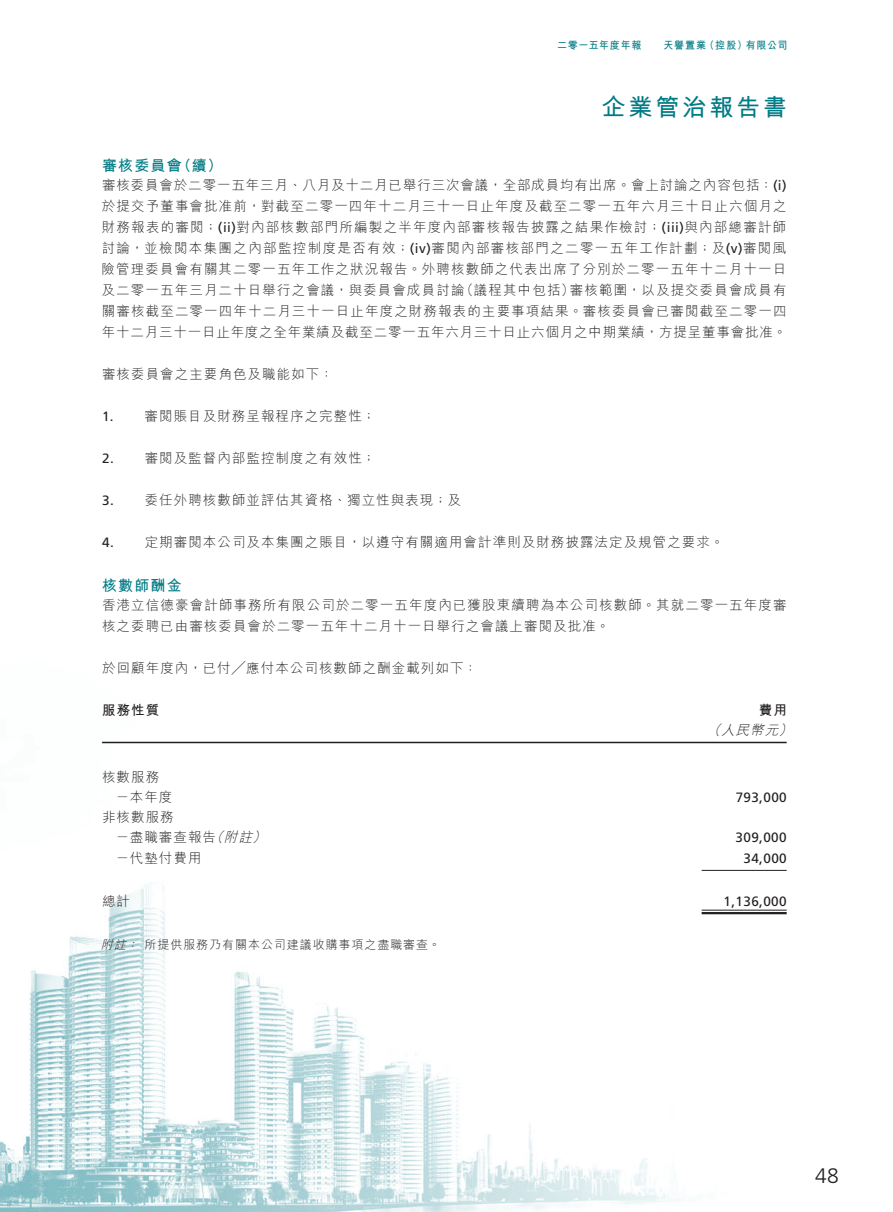
<style>
.page{position:relative;width:893px;height:1212px;background:#fff}
.page>*{position:absolute;margin:0;border:0;box-sizing:border-box;transform-origin:0 0}
.t1{font:700 24px "M Hei HK";letter-spacing:.125em;color:#007b85}
.t2{font:300 21px "Frutiger LT Std";color:#231f20}
.t3{font:700 15px "M Hei HK";letter-spacing:.08em;color:#007b85}
.t4{font:300 13.5px/21px "M Hei HK";letter-spacing:.085em;color:#231f20;text-align:right}
.t5{font:13.5px "Frutiger LT Std";letter-spacing:.03em;color:#231f20}
.t6{font:italic 300 13.5px "M Hei HK";color:#231f20}
.t7{font:700 13.5px "M Hei HK";letter-spacing:.08em;color:#231f20}
.t8{font:300 12px "M Hei HK";letter-spacing:.08em;color:#231f20}
.t9{font:italic 300 12px "M Hei HK";color:#231f20}
.t10{font:700 10.5px "M Hei HK";letter-spacing:.08em;color:#007b85;scale:.95 1}
.s1{font-family:"Frutiger LT Std";font-weight:400}
.s2{font-style:italic}
</style>
<div class="page">
<img style="left:0;top:741px;width:787px;height:471px">
<hr style="left:102px;top:742px;width:685px;height:1px;background:#231f20">
<hr style="left:702px;top:870px;width:85px;height:1px;background:#231f20">
<hr style="left:702px;top:910px;width:85px;height:1px;background:#231f20">
<hr style="left:702px;top:912px;width:85px;height:2px;background:#231f20">
<p class="t10" style="left:557px;top:37px;width:90px">二零一五年度年報</p>
<p class="t10" style="left:705px;top:37px;width:89px">（控股）有限公司</p>
<p class="t10" style="left:663px;top:37px;width:47px">天譽置業</p>
<h1 class="t1" style="left:601px;top:90px;width:187px">企業管治報告書</h1>
<p class="t3" style="left:102px;top:154px;width:81px">審核委員會</p>
<p class="t4" style="left:102px;top:174px;width:686px">審核委員會於二零一五年三月、八月及十二月已舉行三次會議，全部成員均有出席。會上討論之內容包括： <span class="s1">(i(</span>於提交予董事會批准前，對截至二零一四年十二月三十一日止年度及截至二零一五年六月三十日止六個月之財務報表的審閱；<span class="s1">(ii)</span>對內部核數部門所編製之半年度內部審核報告披露之結果作檢討；<span class="s1">(iii)</span>與內部總審計師討論，並檢閱本集團之內部監控制度是否有效；<span class="s1">(iv)</span>審閱內部審核部門之二零一五年工作計劃；及 <span class="s1">)v(</span> 審閱風險管理委員會有關其二零一五年工作之狀況報告。外聘核數師之代表出席了分別於二零一五年十二月十一日審核範圍，以及提交委員會成員有</p>
<p class="t3" style="left:177px;top:154px;width:47px">（續(</p>
<p class="t4" style="left:460px;top:279px;width:116px">（議程其中包括）</p>
<p class="t4" style="left:102px;top:279px;width:687px;text-align:left">及二零一五年三月二十日舉行之會議，與委員會成員討論<br>關審核截至二零一四年十二月三十一日止年度之財務報表的主要事項結果。審核委員會已審閱截至二零一四年十二月三十一日止年度之全年業績及截至二零一五年六月三十日止六個月之中期業績，方提呈董事會批准。</p>
<p class="t4" style="left:102px;top:363px;width:233px">審核委員會之主要角色及職能如下：</p>
<p class="t4" style="left:145px;top:405px;width:233px">審閱賬目及財務呈報程序之完整性;</p>
<p class="t5" style="left:102px;top:409px;width:13px">1.</p>
<p class="t5" style="left:102px;top:451px;width:13px">2.</p>
<p class="t5" style="left:102px;top:493px;width:13px">3.</p>
<p class="t4" style="left:145px;top:447px;width:233px">審閱及監督內部監控制度之有效性;</p>
<p class="t4" style="left:145px;top:489px;width:318px">委任外聘核數師並評估其資格、獨立性與表現；及</p>
<p class="t4" style="left:145px;top:531px;width:581px">定期審閱本公司及本集團之賬目，以遵守有關適用會計準則及財務披露法定及規管之要求。</p>
<p class="t5" style="left:102px;top:535px;width:13px">4.</p>
<p class="t3" style="left:102px;top:574px;width:81px">核數師酬金</p>
<p class="t4" style="left:102px;top:594px;width:686px;text-align:left">香港立信德豪會計師事務所有限公司於二零一五年度內已獲股東續聘為本公司核數師。其就二零一五年度審核之委聘已由審核委員會於二零一五年十二月十一日舉行之會議上審閱及批准。</p>
<p class="t4" style="left:102px;top:657px;width:377px">於回顧年度內，已付╱應付本公司核數師之酬金載列如下：</p>
<p class="t7" style="left:759px;top:700px;width:30px">費用</p>
<p class="t7" style="left:102px;top:700px;width:59px">服務性質</p>
<p class="t6" style="left:707px;top:720px;width:20px">（</p>
<p class="t6" style="left:778px;top:720px;width:20px">(</p>
<p class="t6" style="left:721px;top:720px;width:63px">人民幣元</p>
<p class="t4" style="left:102px;top:765px;width:59px">核數服務</p>
<p class="t4" style="left:102px;top:786px;width:73px;line-height:20.2px">－本年度非核數服務</p>
<p class="t5" style="left:736px;top:789px;width:53px">793,000</p>
<p class="t6" style="left:210px;top:828px;width:20px">（</p>
<p class="t6" style="left:252px;top:828px;width:20px">(</p>
<p class="t6" style="left:224px;top:828px;width:34px">附註</p>
<p class="t4" style="left:116px;top:826px;width:102px">－盡職審查報告</p>
<p class="t5" style="left:736px;top:830px;width:53px">309,000</p>
<p class="t4" style="left:116px;top:846px;width:87px">－代墊付費用</p>
<p class="t5" style="left:743px;top:850px;width:45px">34,000</p>
<p class="t4" style="left:102px;top:890px;width:30px">總計</p>
<p class="t5" style="left:724px;top:893px;width:65px">1,136,000</p>
<p class="t9" style="left:101px;top:936px;width:31px">附註</p>
<p class="t8" style="left:126px;top:936px;width:316px"><span class="s2">：</span>所提供服務乃有關本公司建議收購事項之盡職審查。</p>
<h2 class="t2" style="left:815px;top:1164px;width:25px">48</h2>
</div>
